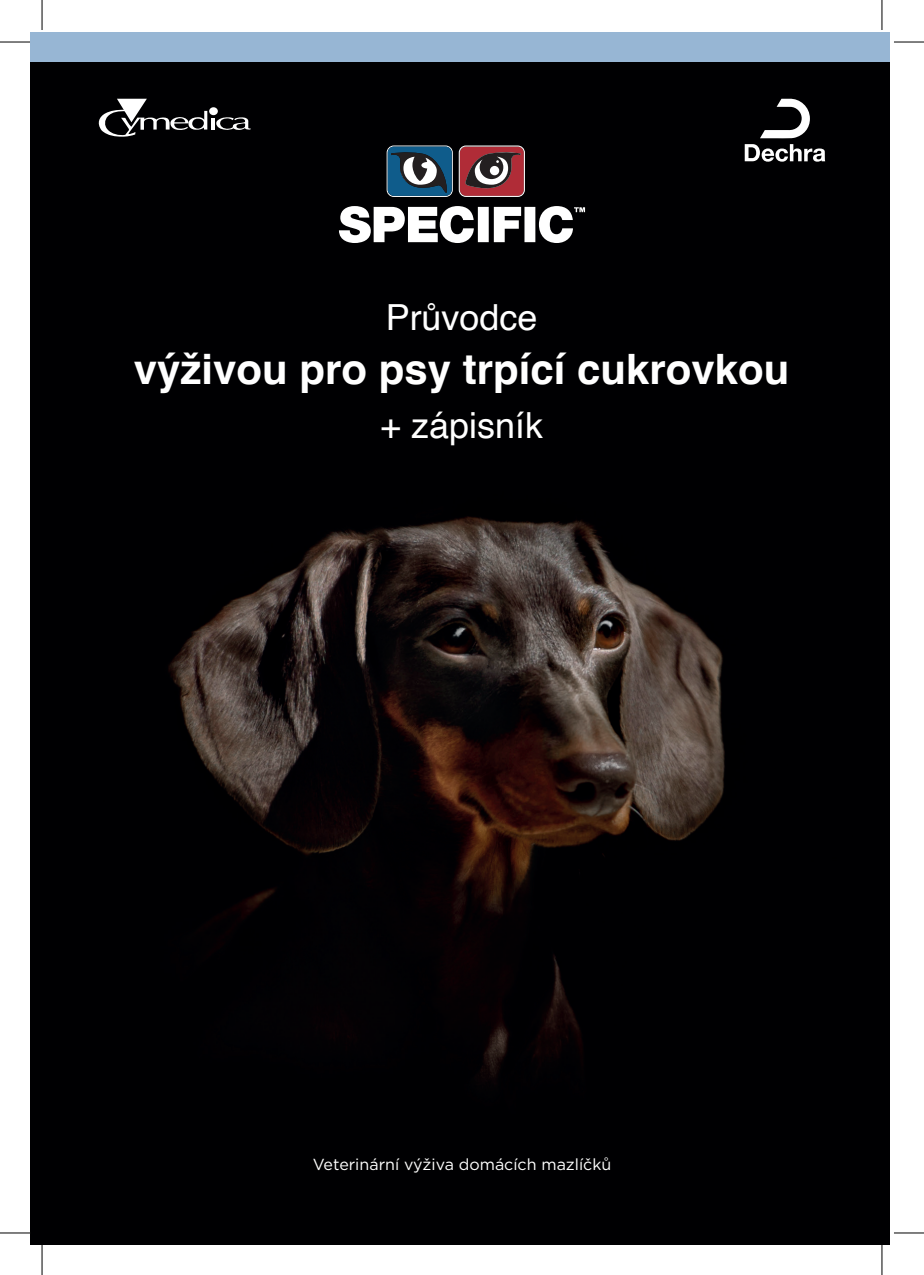
<style>
.page{position:relative;width:924px;height:1275px;background:#fff}
.page>*{position:absolute;margin:0;border:0;box-sizing:border-box;transform-origin:0 0}
.t1{font:700 42px "Helvetica";color:#fff}
.t2{font:36px "Helvetica";color:#fff}
.t3{font:16px "Gotham";color:#fff}
</style>
<div class="page">
<img style="left:31px;top:61px;width:858px;height:1183px">
<div style="left:31px;top:32px;width:858px;height:29px;background:#97b6d4"></div>
<svg style="left:759px;top:98px;width:50px;height:40px"></svg>
<svg style="left:744px;top:144px;width:80px;height:18px"></svg>
<svg style="left:96px;top:99px;width:111px;height:38px"></svg>
<hr style="left:211px;top:118px;width:4px;height:12px;background:#fff">
<div style="left:209px;top:107px;width:9px;height:8px;background:#fff;border-radius:50%"></div>
<svg style="left:216px;top:117px;width:35px;height:13px"></svg>
<svg style="left:386px;top:145px;width:66px;height:52px;background:#416881"></svg>
<svg style="left:458px;top:145px;width:66px;height:52px;background:#914c52"></svg>
<svg style="left:339px;top:206px;width:245px;height:37px"></svg>
<hr style="left:0;top:42px;width:30px;height:1px;background:#000">
<hr style="left:893px;top:42px;width:30px;height:1px;background:#000">
<hr style="left:0;top:1232px;width:30px;height:1px;background:#000">
<hr style="left:893px;top:1232px;width:30px;height:1px;background:#000">
<hr style="left:42px;top:0;width:1px;height:30px;background:#000">
<hr style="left:42px;top:1245px;width:1px;height:30px;background:#000">
<hr style="left:881px;top:0;width:1px;height:30px;background:#000">
<hr style="left:881px;top:1245px;width:1px;height:30px;background:#000">
<h2 class="t2" style="left:385px;top:289px;width:153px">Průvodce</h2>
<h1 class="t1" style="left:134px;top:343px;width:656px">výživou pro psy trpící cukrovkou</h1>
<h2 class="t2" style="left:380px;top:398px;width:164px">+ zápisník</h2>
<p class="t3" style="left:312px;top:1154px;width:300px">Veterinární výživa domácích mazlíčků</p>
</div>
